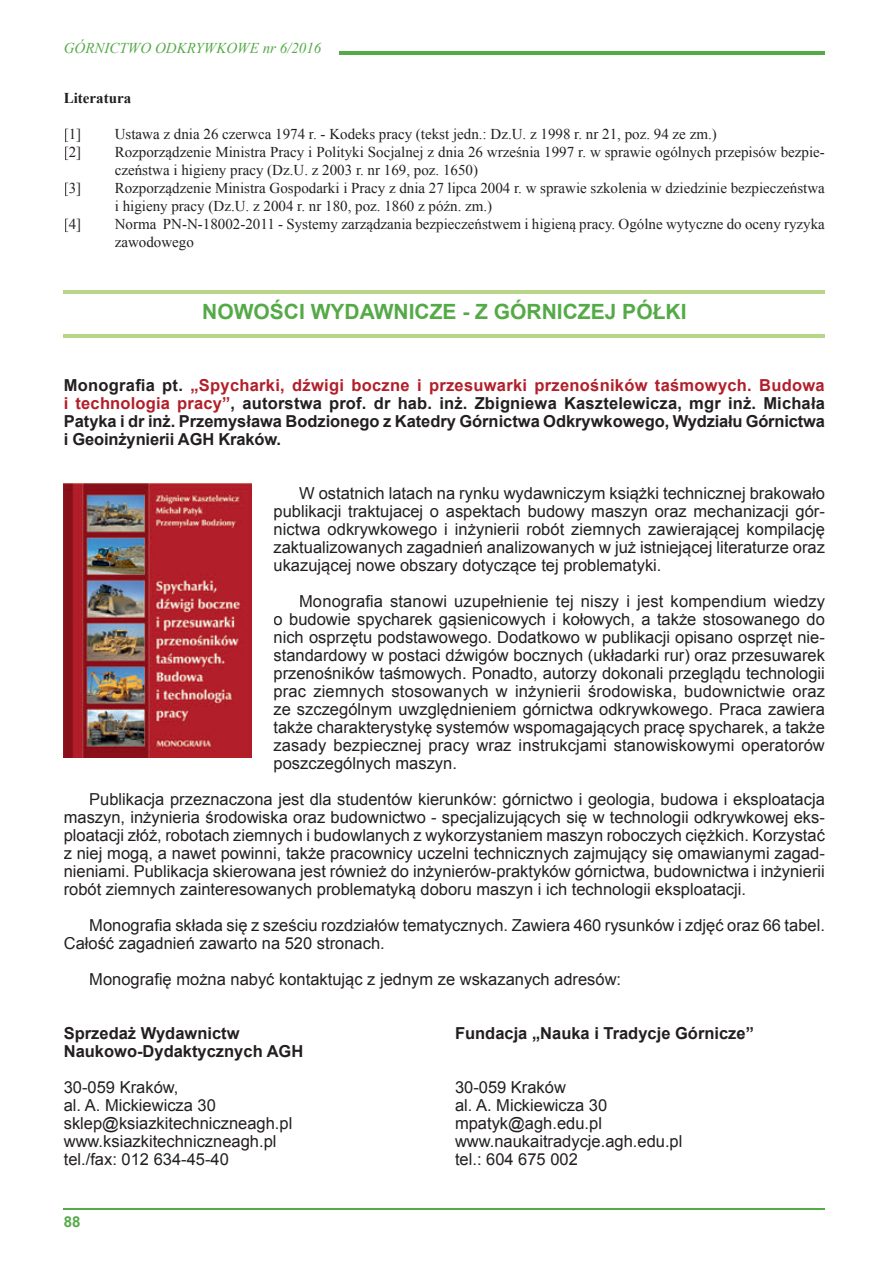
<style>
.page{position:relative;width:893px;height:1263px;background:#fff}
.page>*{position:absolute;margin:0;border:0;box-sizing:border-box;transform-origin:0 0}
.t1{font:700 21px "Arial";color:#54aa46}
.t2{font:16.5px/18px "Arial";color:#231f20;text-align:justify}
.t3{font:700 16.5px/18px "Arial";color:#231f20;text-align:justify}
.t4{font:15px/18px "Times New Roman";color:#231f20}
.t5{font:italic 15px "Times New Roman";color:#54aa46}
.t6{font:700 15px "Times New Roman";color:#231f20}
.t7{font:700 15px "Arial";color:#54aa46}
.s1{color:#b21f2a}
</style>
<div class="page">
<hr style="left:64px;top:1208px;width:761px;height:1px;background:#54aa46">
<hr style="left:340px;top:51px;width:485px;height:3px;background:#54aa46">
<img style="left:64px;top:483px;width:188px;height:275px">
<hr style="left:64px;top:291px;width:761px;height:3px;background:#b8d588">
<hr style="left:64px;top:334px;width:761px;height:4px;background:#b8d588">
<p class="t5" style="left:64px;top:37px;width:259px">GÓRNICTWO ODKRYWKOWE nr 6/2016</p>
<p class="t6" style="left:64px;top:88px;width:69px">Literatura</p>
<p class="t4" style="left:64px;top:125px;width:19px">[1]</p>
<p class="t4" style="left:115px;top:125px;width:603px">Ustawa z dnia 26 czerwca 1974 r. - Kodeks pracy (tekst jedn.: Dz.U. z 1998 r. nr 21, poz. 94 ze zm.)</p>
<p class="t4" style="left:64px;top:143px;width:19px">[2]</p>
<p class="t4" style="left:115px;top:143px;width:712px">Rozporządzenie Ministra Pracy i Polityki Socjalnej z dnia 26 września 1997 r. w sprawie ogólnych przepisów bezpie&shy;czeństwa i higieny pracy (Dz.U. z 2003 r. nr 169, poz. 1650)</p>
<p class="t4" style="left:64px;top:179px;width:19px">[3]</p>
<p class="t4" style="left:115px;top:179px;width:712px">Rozporządzenie Ministra Gospodarki i Pracy z dnia 27 lipca 2004 r. w sprawie szkolenia w dziedzinie bezpieczeństwa i higieny pracy (Dz.U. z 2004 r. nr 180, poz. 1860 z późn. zm.)</p>
<p class="t4" style="left:64px;top:215px;width:19px">[4]</p>
<p class="t4" style="left:115px;top:215px;width:712px">Norma PN-N-18002-2011 - Systemy zarządzania bezpieczeństwem i higieną pracy. Ogólne wytyczne do oceny ryzyka zawodowego</p>
<p class="t1" style="left:202px;top:298px;width:486px">NOWOŚCI WYDAWNICZE - Z GÓRNICZEJ PÓŁKI</p>
<p class="t3" style="left:64px;top:377px;width:763px">Monografia pt. <span class="s1">„Spycharki, dźwigi boczne i przesuwarki przenośników taśmowych. Budowa i technologia pracy”</span>, autorstwa prof. dr hab. inż. Zbigniewa Kasztelewicza, mgr inż. Michała Patyka i dr inż. Przemysława Bodzionego z Katedry Górnictwa Odkrywkowego, Wydziału Górnictwa i Geoinżynierii AGH Kraków.</p>
<p class="t2" style="left:274px;top:484px;width:553px;text-indent:26px">W ostatnich latach na rynku wydawniczym książki technicznej brakowało publikacji traktujacej o aspektach budowy maszyn oraz mechanizacji gór&shy;nictwa odkrywkowego i inżynierii robót ziemnych zawierającej kompilację zaktualizowanych zagadnień analizowanych w już istniejącej literaturze oraz ukazującej nowe obszary dotyczące tej problematyki.</p>
<p class="t2" style="left:274px;top:592px;width:553px;text-indent:26px">Monografia stanowi uzupełnienie tej niszy i jest kompendium wiedzy o budowie spycharek gąsienicowych i kołowych, a także stosowanego do nich osprzętu podstawowego. Dodatkowo w publikacji opisano osprzęt nie&shy;standardowy w postaci dźwigów bocznych (układarki rur) oraz przesuwarek przenośników taśmowych. Ponadto, autorzy dokonali przeglądu technologii prac ziemnych stosowanych w inżynierii środowiska, budownictwie oraz ze szczególnym uwzględnieniem górnictwa odkrywkowego. Praca zawiera także charakterystykę systemów wspomagających pracę spycharek, a także zasady bezpiecznej pracy wraz instrukcjami stanowiskowymi operatorów poszczególnych maszyn.</p>
<p class="t2" style="left:64px;top:790px;width:763px;text-indent:26px">Publikacja przeznaczona jest dla studentów kierunków: górnictwo i geologia, budowa i eksploatacja maszyn, inżynieria środowiska oraz budownictwo - specjalizujących się w technologii odkrywkowej eks&shy;ploatacji złóż, robotach ziemnych i budowlanych z wykorzystaniem maszyn roboczych ciężkich. Korzystać z niej mogą, a nawet powinni, także pracownicy uczelni technicznych zajmujący się omawianymi zagad&shy;nieniami. Publikacja skierowana jest również do inżynierów-praktyków górnictwa, budownictwa i inżynierii robót ziemnych zainteresowanych problematyką doboru maszyn i ich technologii eksploatacji.</p>
<p class="t2" style="left:64px;top:916px;width:763px;text-indent:26px">Monografia składa się z sześciu rozdziałów tematycznych. Zawiera 460 rysunków i zdjęć oraz 66 tabel.<br>Całość zagadnień zawarto na 520 stronach.</p>
<p class="t2" style="left:89px;top:970px;width:533px">Monografię można nabyć kontaktując z jednym ze wskazanych adresów:</p>
<p class="t3" style="left:64px;top:1025px;width:241px">Sprzedaż Wydawnictw<br>Naukowo-Dydaktycznych AGH</p>
<p class="t2" style="left:64px;top:1078px;width:230px;text-align:left">30-059 Kraków,<br>al. A. Mickiewicza 30 sklep@ksiazkitechniczneagh.pl www.ksiazkitechniczneagh.pl tel./fax: 012 634-45-40</p>
<p class="t3" style="left:455px;top:1025px;width:300px">Fundacja „Nauka i Tradycje Górnicze”</p>
<p class="t2" style="left:455px;top:1078px;width:229px;text-align:left">30-059 Kraków<br>al. A. Mickiewicza 30 mpatyk@agh.edu.pl www.naukaitradycje.agh.edu.pl tel.: 604 675 002</p>
<p class="t7" style="left:64px;top:1212px;width:18px">88</p>
</div>
